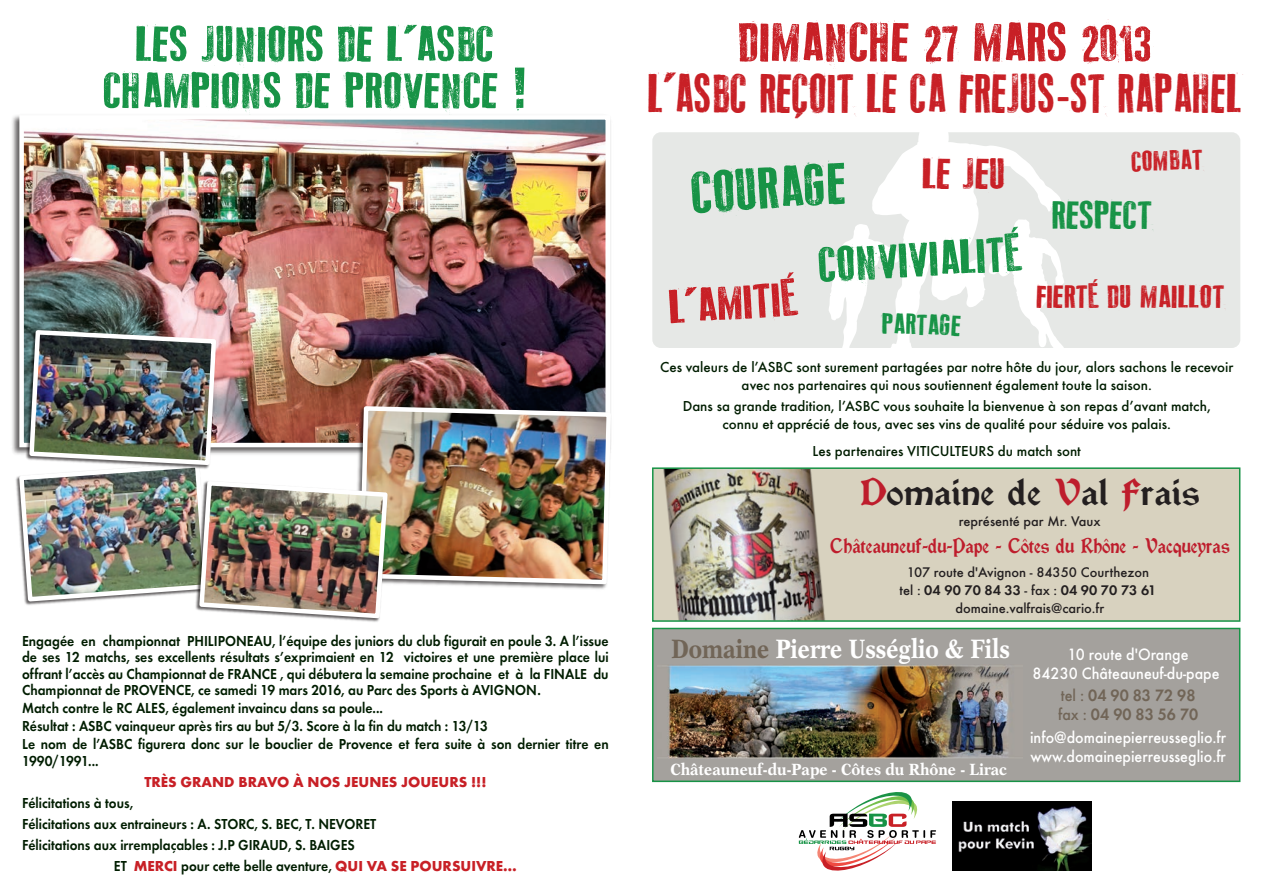
<style>
.page{position:relative;width:1263px;height:893px;background:#fff}
.page>*{position:absolute;margin:0;border:0;box-sizing:border-box;transform-origin:0 0}
.t1{font:63.15px "Old Typography";color:#179346}
.t2{font:59.4px/51px "Old Typography";color:#c82026;text-align:center}
.t3{font:54px/46.5px "Old Typography";color:#179346;text-align:center}
.t4{font:52.95px "Old Typography";color:#179346}
.t5{font:51.9px "Old Typography";color:#c82026}
.t6{font:46.5px "Old Typography";color:#c82026}
.t7{font:42.3px "Old Typography";color:#179346}
.t8{font:35.1px "Vinque";color:#231f20}
.t9{font:34.65px "Old Typography";color:#c82026}
.t10{font:31.35px "Old Typography";color:#179346}
.t11{font:30.6px "Old Typography";color:#c82026}
.t12{font:700 26.55px "New Aster";color:#fff;scale:.82 1}
.t13{font:19.8px "Vinque";color:#be1d2c;scale:.86 1}
.t14{font:500 17.1px/19.2px "Futura T";color:#fff;text-align:center;scale:.94 1}
.t15{font:600 17.1px/19.2px "Futura T";color:#716557;scale:.94 1}
.t16{font:700 16.35px "New Aster";color:#fff;scale:.9 1}
.t17{font:600 15px/16.5px "Futura T";color:#001d00;text-align:justify;scale:.92 1}
.t18{font:500 15px/18px "Futura T";color:#001d00;text-align:center}
.t19{font:700 15px "Futura T";color:#c82026}
.t20{font:600 15px "Futura T";letter-spacing:-.025em;color:#001d00;scale:.92 1}
.t21{font:500 14.4px/17.7px "Futura T";color:#231f20;text-align:center}
.s1{font-weight:700;color:#c82026}
.s2{color:#be1d2c}
.s3{font-weight:600}
.s4{font-weight:500}
.s5{color:#716557}
</style>
<div class="page">
<img style="left:24px;top:120px;width:581px;height:270px">
<div style="left:19px;top:115px;width:591px;height:332px;border:4px solid #fff"></div>
<div style="left:652px;top:132px;width:588px;height:216px;background:#e6e8e6;border-radius:9px"></div>
<svg style="left:888px;top:132px;width:174px;height:216px"></svg>
<svg style="left:829px;top:174px;width:96px;height:174px"></svg>
<img style="left:12px;top:136px;width:383px;height:360px">
<img style="left:390px;top:390px;width:221px;height:199px">
<img style="left:390px;top:404px;width:221px;height:183px">
<img style="left:363px;top:434px;width:62px;height:188px">
<img style="left:17px;top:328px;width:373px;height:293px">
<div style="left:653px;top:468px;width:587px;height:153px;background:#d8d2bf"></div>
<img style="left:663px;top:470px;width:162px;height:149px">
<div style="left:652px;top:467px;width:588px;height:155px;border:2px solid #179346"></div>
<div style="left:653px;top:628px;width:587px;height:153px;background:#a4a19d"></div>
<div style="left:652px;top:628px;width:588px;height:154px;border:2px solid #179346"></div>
<img style="left:668px;top:665px;width:342px;height:94px">
<svg style="left:799px;top:792px;width:137px;height:79px"></svg>
<img style="left:952px;top:801px;width:139px;height:70px">
<h3 class="t3" style="left:104px;top:21px;width:425px">LES JUNIORS DE L’ASBC<br>CHAMPIONS DE PROVENCE !</h3>
<p class="t17" style="left:22px;top:632px;width:639px">Engagée en championnat PHILIPONEAU, l’équipe des juniors du club figurait en poule 3. A l’issue de ses 12 matchs, ses excellents résultats s’exprimaient en 12 victoires et une première place lui offrant l’accès au Championnat de FRANCE , qui débutera la semaine prochaine et à la FINALE du Championnat de PROVENCE, ce samedi 19 mars 2016, au Parc des Sports à AVIGNON.</p>
<p class="t17" style="left:22px;top:699px;width:639px;line-height:18px;text-align:left">Match contre le RC ALES, également invaincu dans sa poule...<br>Résultat : ASBC vainqueur après tirs au but 5/3. Score à la fin du match : 13/13<br>Le nom de l’ASBC figurera donc sur le bouclier de Provence et fera suite à son dernier titre en</p>
<p class="t20" style="left:22px;top:752px;width:85px">1990/1991...</p>
<p class="t19" style="left:144px;top:773px;width:344px">TRÈS GRAND BRAVO À NOS JEUNES JOUEURS !!!</p>
<p class="t17" style="left:22px;top:794px;width:122px">Félicitations à tous,</p>
<p class="t17" style="left:22px;top:815px;width:386px">Félicitations aux entraineurs : A. STORC, S. BEC, T. NEVORET</p>
<p class="t17" style="left:22px;top:836px;width:363px">Félicitations aux irremplaçables : J.P GIRAUD, S. BAIGES</p>
<p class="t17" style="left:114px;top:857px;width:440px">ET <span class="s1">MERCI</span> pour cette belle aventure, <span class="s1">QUI VA SE POURSUIVRE…</span></p>
<h2 class="t2" style="left:648px;top:17px;width:596px">DIMANCHE 27 MARS 2013<br>L’ASBC RECOIT LE CA FREJUS-ST RAPAHEL</h2>
<h3 class="t11" style="left:1131px;top:145px;width:73px;rotate:-2deg">COMBAT</h3>
<h3 class="t6" style="left:923px;top:149px;width:85px">LE JEU</h3>
<h1 class="t1" style="left:690px;top:160px;width:157px;rotate:-4deg">COURAGE</h1>
<h3 class="t4" style="left:818px;top:236px;width:204px;rotate:-3deg">CONVIVIALITÉ</h3>
<h3 class="t10" style="left:882px;top:307px;width:81px;rotate:1deg">PARTAGE</h3>
<h3 class="t7" style="left:1052px;top:192px;width:102px">RESPECT</h3>
<h3 class="t5" style="left:668px;top:279px;width:130px;rotate:-4deg">L’AMITIÉ</h3>
<p class="t18" style="left:660px;top:358px;width:575px">Ces valeurs de l’ASBC sont surement partagées par notre hôte du jour, alors sachons le recevoir avec nos partenaires qui nous soutiennent également toute la saison.</p>
<p class="t18" style="left:683px;top:397px;width:530px">Dans sa grande tradition, l’ASBC vous souhaite la bienvenue à son repas d’avant match, connu et apprécié de tous, avec ses vins de qualité pour séduire vos palais.</p>
<p class="t18" style="left:813px;top:442px;width:270px">Les partenaires VITICULTEURS du match sont</p>
<h3 class="t9" style="left:1036px;top:278px;width:190px">FIERTÉ DU MAILLOT</h3>
<h3 class="t8" style="left:860px;top:470px;width:341px"><span class="s2">D</span>omaine de <span class="s2">V</span>al <span class="s2">F</span>rais</h3>
<p class="t21" style="left:959px;top:512px;width:143px">représenté par Mr. Vaux</p>
<h3 class="t13" style="left:830px;top:533px;width:467px">Châteauneuf-du-Pape - Côtes du Rhône - Vacqueyras</h3>
<p class="t21" style="left:899px;top:564px;width:258px">107 route d'Avignon - 84350 Courthezon tel : <span class="s3">04 90 70 84 33</span> - fax : <span class="s3">04 90 70 73 61 </span>domaine.valfrais@cario.fr</p>
<p class="t14" style="left:1032px;top:644px;width:201px">10 route d'Orange<br>84230 Châteauneuf-du-pape</p>
<p class="t15" style="left:1058px;top:686px;width:151px"><span class="s4">tel :</span> 04 90 83 72 98 <span class="s4">fax :</span> 04 90 83 56 70</p>
<p class="t14" style="left:1030px;top:727px;width:210px;text-align:left">info@domainepierreusseglio.fr www.domainepierreusseglio.fr</p>
<h3 class="t12" style="left:671px;top:633px;width:414px"><span class="s5">Domaine</span> Pierre Usséglio &amp; Fils</h3>
<p class="t16" style="left:670px;top:759px;width:376px">Châteauneuf-du-Pape - Côtes du Rhône - Lirac</p>
</div>
